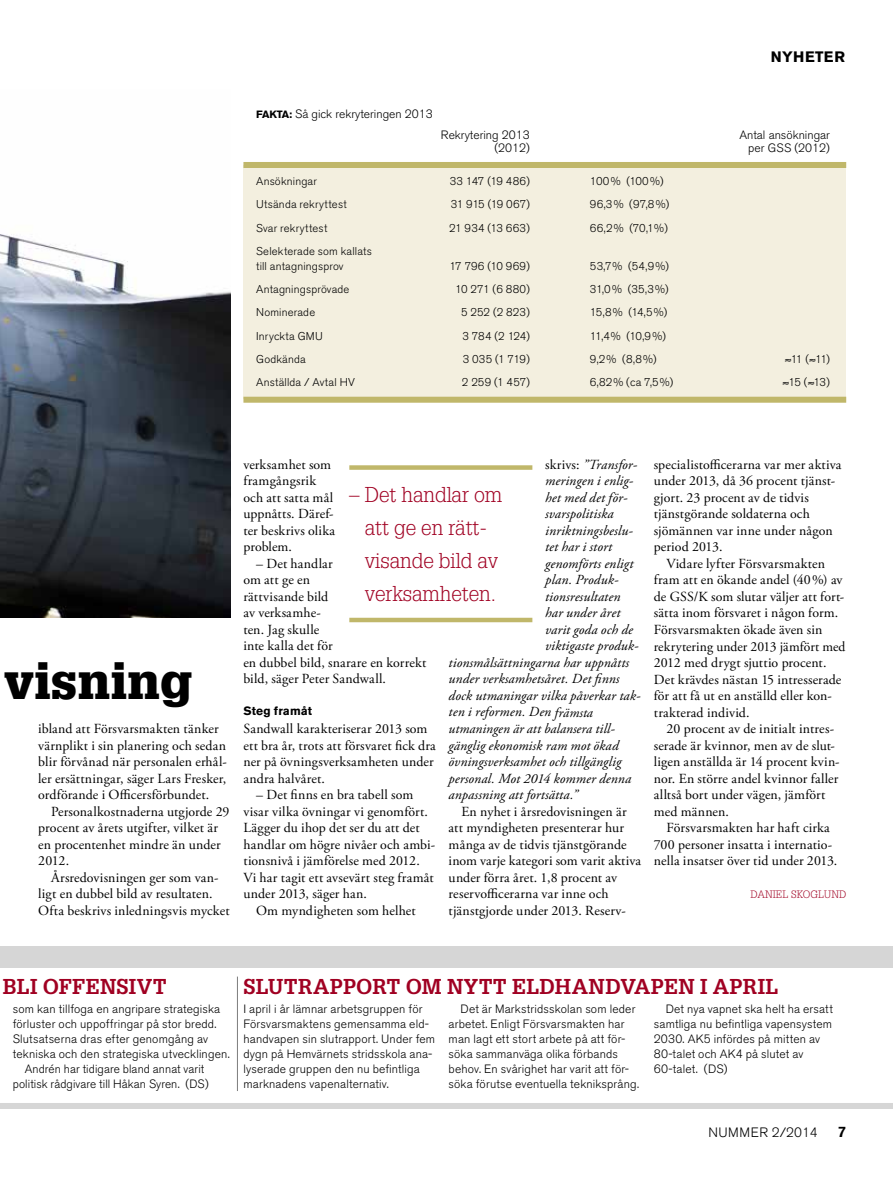
<style>
.page{position:relative;width:893px;height:1191px;background:#fff}
.page>*{position:absolute;margin:0;border:0;box-sizing:border-box;transform-origin:0 0}
.t1{font:900 48.9px "Glypha";letter-spacing:.01em;color:#000}
.t2{font:300 21px/33px "Glypha";letter-spacing:-.005em;color:#a00022;text-align:center}
.t3{font:700 21px "Glypha";letter-spacing:.01em;color:#a00022}
.t4{font:700 15px "Akzidenz Grotesk BE";letter-spacing:.02em;color:#000}
.t5{font:13.8px/16.5px "Adobe Garamond Pro";letter-spacing:.01em;color:#000}
.t6{font:italic 13.8px "Adobe Garamond Pro";letter-spacing:.01em;color:#000}
.t7{font:300 13.5px "Akzidenz Grotesk BE";letter-spacing:.04em;color:#000}
.t8{font:300 12px/15px "Akzidenz Grotesk BE";letter-spacing:.015em;color:#000}
.t9{font:700 12px "Akzidenz Grotesk BE";letter-spacing:.01em;color:#000}
.t10{font:300 11.25px/15px "Akzidenz Grotesk BE";letter-spacing:.015em;color:#000}
.t11{font:300 11.25px "Akzidenz Grotesk BE";letter-spacing:-.005em;color:#000}
.t12{font:300 11.25px "Akzidenz Grotesk BE";letter-spacing:-.045em;color:#000}
.t13{font:300 10.5px "Glypha";letter-spacing:.01em;color:#a00022}
.s1{font-weight:700;font-size:10.5px}
.s2{font-style:normal}
.s3{font-weight:500;font-size:15px;color:#fff}
.s4{font-weight:500;font-size:15px}
</style>
<div class="page">
<div style="left:0;top:1103px;width:893px;height:6px;background:#d6d6d6"></div>
<div style="left:0;top:946px;width:893px;height:21px;background:#d6d6d6"></div>
<hr style="left:237px;top:976px;width:1px;height:115px;background:#7c7c7c">
<img style="left:0;top:234px;width:231px;height:383px">
<div style="left:243px;top:165px;width:603px;height:233px;background:#f3efdf"></div>
<div style="left:243px;top:162px;width:603px;height:6px;background:#c0b76a"></div>
<div style="left:243px;top:397px;width:603px;height:6px;background:#c0b76a"></div>
<div style="left:349px;top:465px;width:183px;height:5px;background:#c0b76a"></div>
<hr style="left:349px;top:618px;width:183px;height:4px;background:#c0b76a">
<p class="t4" style="left:771px;top:48px;width:76px">NYHETER</p>
<p class="t8" style="left:256px;top:107px;width:178px"><span class="s1">FAKTA:</span> Så gick rekryteringen 2013</p>
<p class="t8" style="left:441px;top:128px;width:91px">Rekrytering 2013</p>
<p class="t8" style="left:739px;top:128px;width:92px">Antal ansökningar</p>
<p class="t8" style="left:494px;top:141px;width:37px">(2012)</p>
<p class="t8" style="left:748px;top:141px;width:83px">per GSS (2012)</p>
<p class="t10" style="left:256px;top:174px;width:62px">Ansökningar</p>
<p class="t11" style="left:450px;top:175px;width:82px">33 147 (19 486)</p>
<p class="t10" style="left:590px;top:174px;width:75px">100% (100%)</p>
<p class="t10" style="left:256px;top:197px;width:92px">Utsända rekryttest</p>
<p class="t12" style="left:451px;top:198px;width:81px">31 915 (19 067)</p>
<p class="t10" style="left:590px;top:197px;width:81px">96,3% (97,8%)</p>
<p class="t10" style="left:256px;top:220px;width:73px">Svar rekryttest</p>
<p class="t10" style="left:449px;top:220px;width:82px">21 934 (13 663)</p>
<p class="t10" style="left:590px;top:220px;width:79px">66,2% (70,1%)</p>
<p class="t10" style="left:256px;top:244px;width:117px">Selekterade som kallats till antagningsprov</p>
<p class="t10" style="left:449px;top:259px;width:82px">17 796 (10 969)</p>
<p class="t10" style="left:590px;top:259px;width:81px">53,7% (54,9%)</p>
<p class="t10" style="left:256px;top:282px;width:95px">Antagningsprövade</p>
<p class="t10" style="left:455px;top:282px;width:76px">10 271 (6 880)</p>
<p class="t10" style="left:590px;top:282px;width:80px">31,0% (35,3%)</p>
<p class="t10" style="left:256px;top:305px;width:61px">Nominerade</p>
<p class="t10" style="left:461px;top:305px;width:70px">5 252 (2 823)</p>
<p class="t10" style="left:590px;top:305px;width:79px">15,8% (14,5%)</p>
<p class="t10" style="left:256px;top:328px;width:68px">Inryckta GMU</p>
<p class="t10" style="left:462px;top:328px;width:69px">3 784 (2 124)</p>
<p class="t10" style="left:590px;top:328px;width:77px">11,4% (10,9%)</p>
<p class="t10" style="left:256px;top:352px;width:51px">Godkända</p>
<p class="t10" style="left:463px;top:352px;width:69px">3 035 (1 719)</p>
<p class="t10" style="left:590px;top:352px;width:68px">9,2% (8,8%)</p>
<p class="t10" style="left:785px;top:352px;width:46px">≈11 (≈11)</p>
<p class="t10" style="left:256px;top:375px;width:100px">Anställda / Avtal HV</p>
<p class="t10" style="left:462px;top:375px;width:69px">2 259 (1 457)</p>
<p class="t10" style="left:590px;top:375px;width:85px">6,82% (ca 7,5%)</p>
<p class="t10" style="left:783px;top:375px;width:49px">≈15 (≈13)</p>
<h1 class="t1" style="left:4px;top:652px;width:190px">visning</h1>
<p class="t5" style="left:38px;top:721px;width:190px">ibland att Försvarsmakten tänker värnplikt i sin planering och sedan blir förvånad när personalen erhål&shy;ler ersättningar, säger Lars Fresker, ordförande i Officersförbundet.</p>
<p class="t5" style="left:38px;top:803px;width:193px;text-indent:13px">Personalkostnaderna utgjorde 29 procent av årets utgifter, vilket är en procentenhet mindre än under<br>2012.</p>
<p class="t5" style="left:38px;top:869px;width:193px;text-indent:13px">Årsredovisningen ger som van&shy;ligt en dubbel bild av resultaten.<br>Ofta beskrivs inledningsvis mycket</p>
<p class="t5" style="left:243px;top:457px;width:93px">verksamhet som framgångsrik och att satta mål uppnåtts. Däref&shy;ter beskrivs olika problem.</p>
<p class="t5" style="left:243px;top:556px;width:184px;text-indent:13px">– Det handlar<br>om att ge en<br>rättvisande bild<br>av verksamhe-<br>ten. Jag skulle<br>inte kalla det för<br>en dubbel bild, snarare en korrekt bild, säger Peter Sandwall.</p>
<p class="t9" style="left:243px;top:704px;width:70px">Steg framåt</p>
<p class="t5" style="left:243px;top:721px;width:194px">Sandwall karakteriserar 2013 som ett bra år, trots att försvaret fick dra ner på övningsverksamheten under andra halvåret.</p>
<p class="t5" style="left:243px;top:787px;width:193px;text-indent:13px">– Det finns en bra tabell som visar vilka övningar vi genomfört.<br>Lägger du ihop det ser du att det handlar om högre nivåer och ambi&shy;tionsnivå i jämförelse med 2012.<br>Vi har tagit ett avsevärt steg framåt under 2013, säger han.</p>
<p class="t5" style="left:256px;top:902px;width:161px">Om myndigheten som helhet</p>
<p class="t6" style="left:545px;top:456px;width:94px"><span class="s2">skrivs:</span> ”Transfor-</p>
<p class="t6" style="left:545px;top:473px;width:90px">meringen i enlig-</p>
<p class="t6" style="left:545px;top:489px;width:84px">het med det för-</p>
<p class="t6" style="left:545px;top:506px;width:70px">svarspolitiska</p>
<p class="t6" style="left:545px;top:522px;width:89px">inriktningsbeslu-</p>
<p class="t6" style="left:545px;top:539px;width:68px">tet har i stort</p>
<p class="t6" style="left:545px;top:555px;width:90px">genomförts enligt</p>
<p class="t6" style="left:545px;top:572px;width:75px">plan. Produk-</p>
<p class="t6" style="left:545px;top:588px;width:77px">tionsresultaten</p>
<p class="t6" style="left:545px;top:605px;width:77px">har under året</p>
<p class="t6" style="left:545px;top:621px;width:89px">varit goda och de</p>
<p class="t6" style="left:545px;top:638px;width:95px">viktigaste produk-</p>
<p class="t6" style="left:449px;top:654px;width:182px">tionsmålsättningarna har uppnåtts</p>
<p class="t6" style="left:449px;top:671px;width:172px">under verksamhetsåret. Det finns</p>
<p class="t6" style="left:449px;top:687px;width:193px">dock utmaningar vilka påverkar tak-</p>
<p class="t6" style="left:449px;top:704px;width:146px">ten i reformen. Den främsta</p>
<p class="t6" style="left:449px;top:720px;width:168px">utmaningen är att balansera till-</p>
<p class="t6" style="left:449px;top:737px;width:171px">gänglig ekonomisk ram mot ökad</p>
<p class="t6" style="left:449px;top:753px;width:174px">övningsverksamhet och tillgänglig</p>
<p class="t6" style="left:449px;top:770px;width:184px">personal. Mot 2014 kommer denna</p>
<p class="t6" style="left:449px;top:786px;width:131px">anpassning att fortsätta.”</p>
<p class="t5" style="left:449px;top:803px;width:194px;text-indent:13px">En nyhet i årsredovisningen är att myndigheten presenterar hur många av de tidvis tjänstgörande inom varje kategori som varit aktiva under förra året. 1,8 procent av reservofficerarna var inne och tjänstgjorde under 2013. Reserv-</p>
<h2 class="t2" style="left:349px;top:478px;width:155px">– Det handlar om att ge en rätt&shy;visande bild av verksamheten.</h2>
<p class="t5" style="left:654px;top:457px;width:189px">specialistofficerarna var mer aktiva under 2013, då 36 procent tjänst&shy;gjort. 23 procent av de tidvis tjänstgörande soldaterna och sjömännen var inne under någon period 2013.</p>
<p class="t5" style="left:654px;top:556px;width:193px;text-indent:13px">Vidare lyfter Försvarsmakten fram att en ökande andel (40%) av de GSS/K som slutar väljer att fort&shy;sätta inom försvaret i någon form.<br>Försvarsmakten ökade även sin rekrytering under 2013 jämfört med<br>2012 med drygt sjuttio procent.<br>Det krävdes nästan 15 intresserade för att få ut en anställd eller kon&shy;trakterad individ.</p>
<p class="t5" style="left:654px;top:721px;width:187px;text-indent:13px">20 procent av de initialt intres&shy;serade är kvinnor, men av de slut&shy;ligen anställda är 14 procent kvin&shy;nor. En större andel kvinnor faller alltså bort under vägen, jämfört med männen.</p>
<p class="t5" style="left:654px;top:820px;width:185px;text-align:center">Försvarsmakten har haft cirka<br>700 personer insatta i internatio&shy;nella insatser över tid under 2013.</p>
<p class="t13" style="left:750px;top:888px;width:97px">DANIEL SKOGLUND</p>
<h2 class="t3" style="left:3px;top:973px;width:165px">BLI OFFENSIVT</h2>
<p class="t8" style="left:13px;top:1001px;width:209px">som kan tillfoga en angripare strategiska</p>
<p class="t8" style="left:13px;top:1016px;width:205px">förluster och uppoffringar på stor bredd.</p>
<p class="t8" style="left:13px;top:1031px;width:197px">Slutsatserna dras efter genomgång av</p>
<p class="t8" style="left:13px;top:1046px;width:218px">tekniska och den strategiska utvecklingen.</p>
<p class="t8" style="left:25px;top:1061px;width:181px">Andrén har tidigare bland annat varit</p>
<p class="t8" style="left:13px;top:1076px;width:197px">politisk rådgivare till Håkan Syren. (DS)</p>
<h2 class="t3" style="left:243px;top:973px;width:536px">SLUTRAPPORT OM NYTT ELDHANDVAPEN I APRIL</h2>
<p class="t8" style="left:243px;top:1001px;width:193px">I april i år lämnar arbetsgruppen för Försvarsmaktens gemensamma eld&shy;handvapen sin slutrapport. Under fem dygn på Hemvärnets stridsskola ana&shy;lyserade gruppen den nu befintliga marknadens vapenalternativ.</p>
<p class="t8" style="left:449px;top:1001px;width:192px;text-indent:12px">Det är Markstridsskolan som leder arbetet. Enligt Försvarsmakten har man lagt ett stort arbete på att för&shy;söka sammanväga olika förbands behov. En svårighet har varit att för&shy;söka förutse eventuella tekniksprång.</p>
<p class="t8" style="left:654px;top:1001px;width:181px;text-indent:12px">Det nya vapnet ska helt ha ersatt samtliga nu befintliga vapensystem<br>2030. AK5 infördes på mitten av<br>80-talet och AK4 på slutet av<br>60-talet. (DS)</p>
<p class="t7" style="left:708px;top:1124px;width:139px">NUMMER 2/2014 <span class="s3">0</span><span class="s4">7</span></p>
</div>
